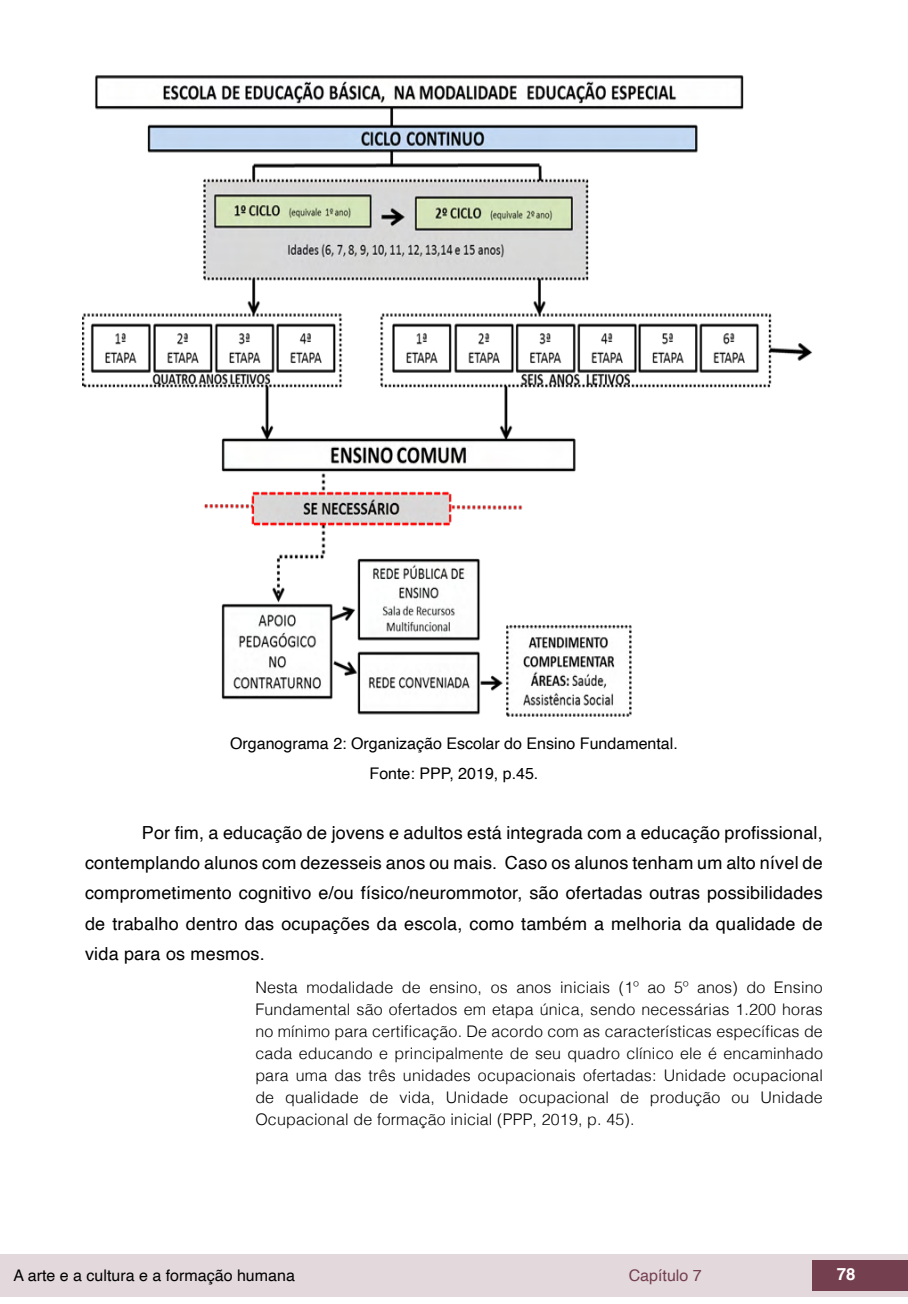
<style>
.page{position:relative;width:908px;height:1304px;background:#fff}
.page>*{position:absolute;margin:0;border:0;box-sizing:border-box;transform-origin:0 0}
.t1{font:18px/30px "Helvetica";letter-spacing:.01em;color:#000;text-align:justify}
.t2{font:700 16.8px "Helvetica";color:#fff}
.t3{font:300 16px/22px "Helvetica";letter-spacing:.01em;color:#000;text-align:justify}
.t4{font:16px/30.6px "Helvetica";color:#000;text-align:center}
.t5{font:16px "Helvetica";color:#743f4f}
</style>
<div class="page">
<div style="left:0;top:1254px;width:906px;height:43px;background:#e3d8dc"></div>
<div style="left:812px;top:1261px;width:95px;height:30px;background:#743f4f"></div>
<img style="left:82px;top:75px;width:730px;height:642px">
<p class="t4" style="left:230px;top:728px;width:449px">Organograma 2: Organização Escolar do Ensino Fundamental.<br>Fonte: PPP, 2019, p.45.</p>
<p class="t1" style="left:85px;top:819px;width:738px;text-indent:57px">Por fim, a educação de jovens e adultos está integrada com a educação profissional, contemplando alunos com dezesseis anos ou mais. Caso os alunos tenham um alto nível de comprometimento cognitivo e/ou físico/neurommotor, são ofertadas outras possibilidades de trabalho dentro das ocupações da escola, como também a melhoria da qualidade de vida para os mesmos.</p>
<p class="t3" style="left:255px;top:975px;width:568px">Nesta modalidade de ensino, os anos iniciais (1º ao 5º anos) do Ensino Fundamental são ofertados em etapa única, sendo necessárias 1.200 horas no mínimo para certificação. De acordo com as características específicas de cada educando e principalmente de seu quadro clínico ele é encaminhado para uma das três unidades ocupacionais ofertadas: Unidade ocupacional de qualidade de vida, Unidade ocupacional de produção ou Unidade Ocupacional de formação inicial (PPP, 2019, p. 45).</p>
<p class="t4" style="left:14px;top:1260px;width:283px">A arte e a cultura e a formação humana</p>
<p class="t5" style="left:628px;top:1263px;width:74px">Capítulo 7</p>
<p class="t2" style="left:836px;top:1264px;width:20px">78</p>
</div>
